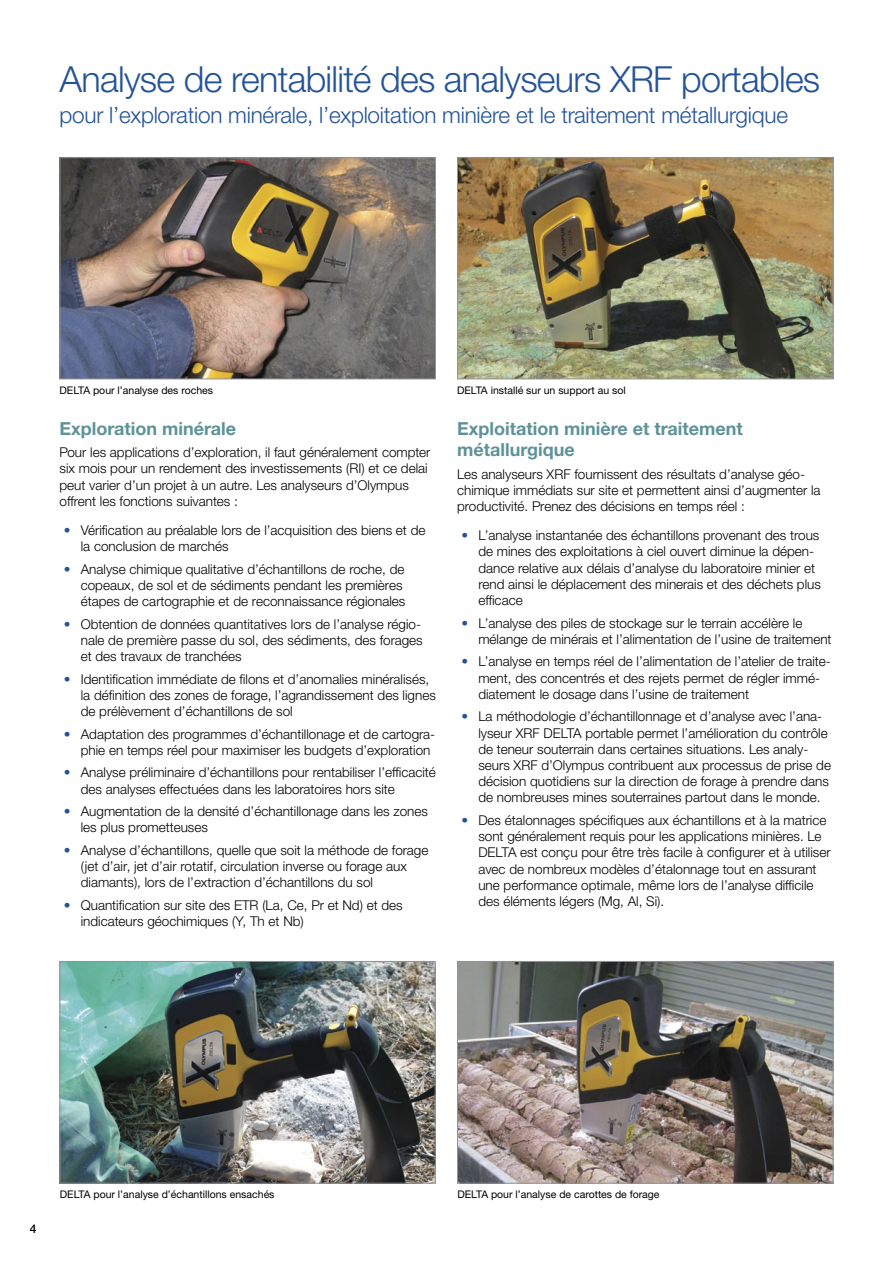
<style>
.page{position:relative;width:893px;height:1263px;background:#fff}
.page>*{position:absolute;margin:0;border:0;box-sizing:border-box;transform-origin:0 0}
.Title_1{font:300 36px "Helvetica Neue LTW1 G";letter-spacing:-.02em;color:#245397}
.Title_1-2{font:300 22.5px "Helvetica Neue LTW1 G";letter-spacing:-.01em;color:#245397}
.Title_3{font:700 18px/21.6px "Helvetica Neue LTW1 G";color:#5e9299}
.Text{font:300 13.5px/16.2px "Helvetica Neue LTW1 G";color:#000}
.t1{font:500 12px "Helvetica Neue LTW1 G";color:#000}
.t2{font:10.5px "Helvetica Neue LTW1 G";color:#000}
.s1{color:#245397}
</style>
<div class="page">
<img style="left:62px;top:963px;width:372px;height:218px">
<div style="left:60px;top:961px;width:376px;height:222px;border:1px solid #929496"></div>
<img style="left:459px;top:963px;width:372px;height:218px">
<div style="left:457px;top:961px;width:376px;height:222px;border:1px solid #929496"></div>
<img style="left:62px;top:159px;width:372px;height:218px">
<div style="left:60px;top:157px;width:376px;height:222px;border:1px solid #929496"></div>
<img style="left:459px;top:159px;width:372px;height:218px">
<div style="left:457px;top:157px;width:376px;height:222px;border:1px solid #929496"></div>
<p class="Title_1" style="left:60px;top:57px;width:762px">Analyse de rentabilité des analyseurs XRF portables</p>
<p class="Title_1-2" style="left:60px;top:102px;width:730px">pour l’exploration minérale, l’exploitation minière et le traitement métallurgique</p>
<p class="t2" style="left:60px;top:383px;width:155px">DELTA pour l’analyse des roches</p>
<p class="t2" style="left:457px;top:383px;width:170px">DELTA installé sur un support au sol</p>
<p class="Title_3" style="left:60px;top:417px;width:178px">Exploration minérale</p>
<p class="Text" style="left:60px;top:444px;width:373px">Pour les applications d’exploration, il faut généralement compter six mois pour un rendement des investissements (RI) et ce delai peut varier d’un projet à un autre. Les analyseurs d’Olympus offrent les fonctions suivantes :</p>
<p class="Text" style="left:81px;top:522px;width:346px;text-indent:-17px"><span class="s1">•</span> Vérification au préalable lors de l’acquisition des biens et de la conclusion de marchés</p>
<p class="Text" style="left:81px;top:561px;width:326px;text-indent:-17px"><span class="s1">•</span> Analyse chimique qualitative d’échantillons de roche, de copeaux, de sol et de sédiments pendant les premières étapes de cartographie et de reconnaissance régionales</p>
<p class="Text" style="left:81px;top:616px;width:343px;text-indent:-17px"><span class="s1">•</span> Obtention de données quantitatives lors de l’analyse régio&shy;nale de première passe du sol, des sédiments, des forages et des travaux de tranchées</p>
<p class="Text" style="left:81px;top:671px;width:357px;text-indent:-17px"><span class="s1">•</span> Identification immédiate de filons et d’anomalies minéralisés, la définition des zones de forage, l’agrandissement des lignes de prélèvement d’échantillons de sol</p>
<p class="Text" style="left:81px;top:726px;width:356px;text-indent:-17px"><span class="s1">•</span> Adaptation des programmes d’échantillonage et de cartogra&shy;phie en temps réel pour maximiser les budgets d’exploration</p>
<p class="Text" style="left:81px;top:764px;width:356px;text-indent:-17px"><span class="s1">•</span> Analyse préliminaire d’échantillons pour rentabiliser l’efficacité des analyses effectuées dans les laboratoires hors site</p>
<p class="Text" style="left:81px;top:803px;width:349px;text-indent:-17px"><span class="s1">•</span> Augmentation de la densité d’échantillonage dans les zones les plus prometteuses</p>
<p class="Text" style="left:81px;top:842px;width:349px;text-indent:-17px"><span class="s1">•</span> Analyse d’échantillons, quelle que soit la méthode de forage (jet d’air, jet d’air rotatif, circulation inverse ou forage aux diamants), lors de l’extraction d’échantillons du sol</p>
<p class="Text" style="left:81px;top:897px;width:323px;text-indent:-17px"><span class="s1">•</span> Quantification sur site des ETR (La, Ce, Pr et Nd) et des indicateurs géochimiques (Y, Th et Nb)</p>
<p class="Title_3" style="left:457px;top:417px;width:287px">Exploitation minière et traitement métallurgique</p>
<p class="Text" style="left:457px;top:466px;width:365px">Les analyseurs XRF fournissent des résultats d’analyse géo&shy;chimique immédiats sur site et permettent ainsi d’augmenter la productivité. Prenez des décisions en temps réel :</p>
<p class="Text" style="left:478px;top:527px;width:344px;text-indent:-17px"><span class="s1">•</span> L’analyse instantanée des échantillons provenant des trous de mines des exploitations à ciel ouvert diminue la dépen&shy;dance relative aux délais d’analyse du laboratoire minier et rend ainsi le déplacement des minerais et des déchets plus efficace</p>
<p class="Text" style="left:478px;top:615px;width:355px;text-indent:-17px"><span class="s1">•</span> L’analyse des piles de stockage sur le terrain accélère le mélange de minérais et l’alimentation de l’usine de traitement</p>
<p class="Text" style="left:478px;top:653px;width:354px;text-indent:-17px"><span class="s1">•</span> L’analyse en temps réel de l’alimentation de l’atelier de traite&shy;ment, des concentrés et des rejets permet de régler immé&shy;diatement le dosage dans l’usine de traitement</p>
<p class="Text" style="left:478px;top:708px;width:354px;text-indent:-17px"><span class="s1">•</span> La méthodologie d’échantillonnage et d’analyse avec l’ana&shy;lyseur XRF DELTA portable permet l’amélioration du contrôle de teneur souterrain dans certaines situations. Les analy&shy;seurs XRF d’Olympus contribuent aux processus de prise de décision quotidiens sur la direction de forage à prendre dans de nombreuses mines souterraines partout dans le monde.</p>
<p class="Text" style="left:478px;top:812px;width:354px;text-indent:-17px"><span class="s1">•</span> Des étalonnages spécifiques aux échantillons et à la matrice sont généralement requis pour les applications minières. Le DELTA est conçu pour être très facile à configurer et à utiliser avec de nombreux modèles d’étalonnage tout en assurant une performance optimale, même lors de l’analyse difficile des éléments légers (Mg, Al, Si).</p>
<p class="t1" style="left:30px;top:1222px;width:8px">4</p>
<p class="t2" style="left:60px;top:1187px;width:216px">DELTA pour l’analyse d’échantillons ensachés</p>
<p class="t2" style="left:457px;top:1187px;width:203px">DELTA pour l’analyse de carottes de forage</p>
</div>
